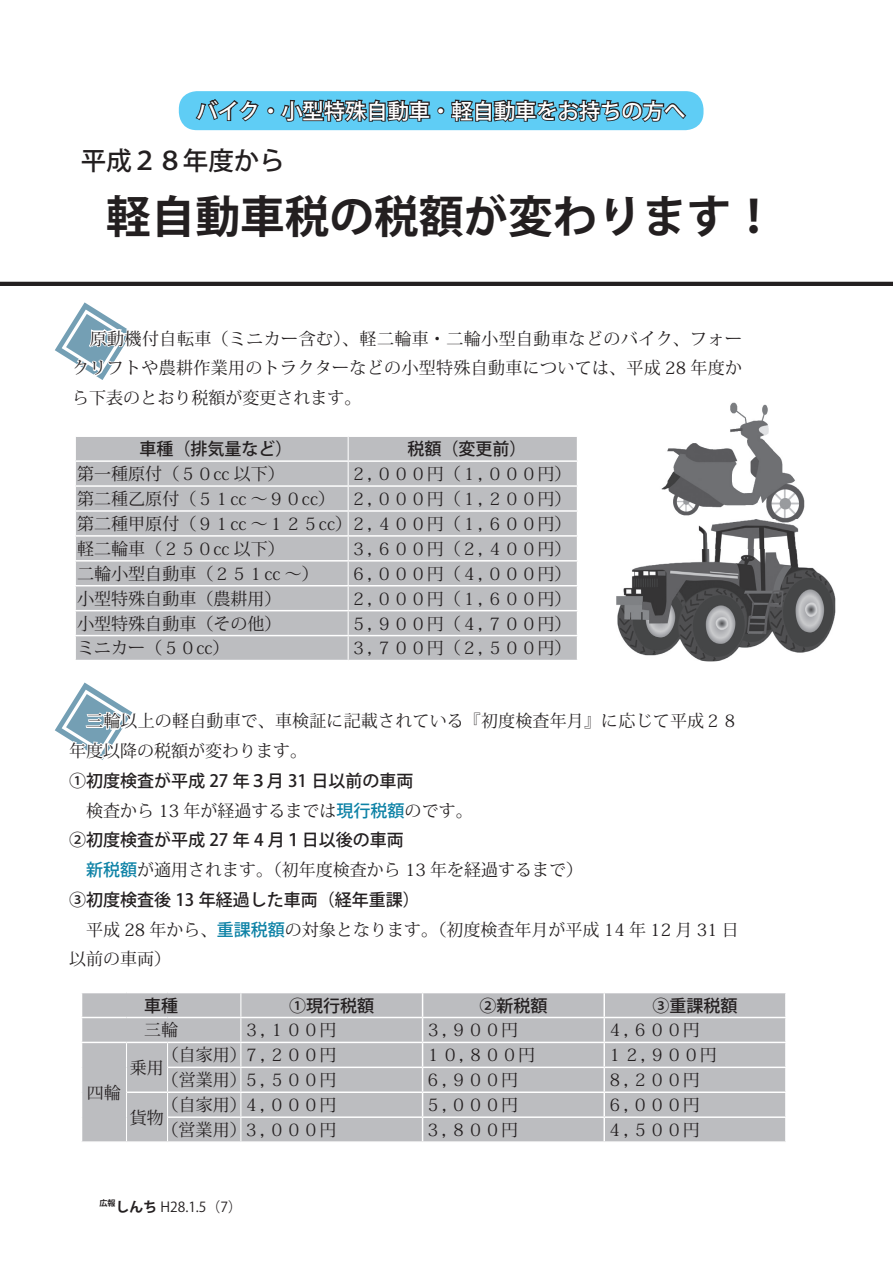
<style>
.page{position:relative;width:893px;height:1263px;background:#fff}
.page>*{position:absolute;margin:0;border:0;box-sizing:border-box;transform-origin:0 0}
.t1{font:700 44.7px "Koz Go Pro";color:#231f20}
.t2{font:500 25.5px "Koz Go Pro";color:#231f20}
.t3{font:500 21.3px "Koz Go Pro";color:#fff}
.t4{font:16.95px/29.7px "Koz Min Pro";color:#231f20}
.t5{font:500 16.95px "Koz Go Pro";color:#231f20}
.t6{font:13.8px "Koz Go Pro";color:#231f20}
.t7{font:700 8.1px "Koz Go Pro";color:#231f20}
.s1{font-family:"Koz Go Pro";font-weight:500;color:#0d82a6}
.s2{font-weight:700}
</style>
<div class="page">
<div style="left:179px;top:91px;width:524px;height:39px;background:#5fcdf5;border-radius:18px"></div>
<svg style="left:195px;top:99px;width:64px;height:23px"></svg>
<div style="left:267px;top:107px;width:7px;height:7px;border:2px solid #231f20;border-radius:50%"></div>
<svg style="left:278px;top:91px;width:153px;height:31px"></svg>
<div style="left:437px;top:107px;width:7px;height:7px;border:2px solid #231f20;border-radius:50%"></div>
<svg style="left:450px;top:91px;width:238px;height:31px"></svg>
<hr style="left:0;top:282px;width:893px;height:4px;background:#231f20">
<div style="left:76px;top:437px;width:501px;height:223px;background:#bcbdc0"></div>
<svg style="left:348px;top:437px;width:1px;height:223px"></svg>
<hr style="left:74px;top:460px;width:274px;height:2px;background:#fff">
<hr style="left:348px;top:460px;width:230px;height:2px;background:#fff">
<hr style="left:74px;top:485px;width:274px;height:2px;background:#fff">
<hr style="left:348px;top:485px;width:230px;height:2px;background:#fff">
<hr style="left:74px;top:510px;width:274px;height:2px;background:#fff">
<hr style="left:348px;top:510px;width:230px;height:2px;background:#fff">
<hr style="left:74px;top:535px;width:274px;height:2px;background:#fff">
<hr style="left:348px;top:535px;width:230px;height:2px;background:#fff">
<hr style="left:74px;top:560px;width:274px;height:1px;background:#fff">
<hr style="left:348px;top:560px;width:230px;height:1px;background:#fff">
<hr style="left:74px;top:585px;width:274px;height:1px;background:#fff">
<hr style="left:348px;top:585px;width:230px;height:1px;background:#fff">
<hr style="left:74px;top:610px;width:274px;height:1px;background:#fff">
<hr style="left:348px;top:610px;width:230px;height:1px;background:#fff">
<hr style="left:74px;top:635px;width:274px;height:1px;background:#fff">
<hr style="left:348px;top:635px;width:230px;height:1px;background:#fff">
<img style="left:661px;top:404px;width:144px;height:116px">
<img style="left:616px;top:520px;width:219px;height:141px">
<div style="left:82px;top:993px;width:703px;height:148px;background:#bcbdc0"></div>
<svg style="left:126px;top:1043px;width:1px;height:98px"></svg>
<svg style="left:167px;top:1043px;width:1px;height:98px"></svg>
<svg style="left:240px;top:993px;width:1px;height:148px"></svg>
<hr style="left:603px;top:993px;width:2px;height:24px;background:#fff">
<hr style="left:81px;top:1017px;width:45px;height:1px;background:#fff">
<hr style="left:126px;top:1017px;width:42px;height:1px;background:#fff">
<hr style="left:168px;top:1017px;width:73px;height:1px;background:#fff">
<hr style="left:241px;top:1017px;width:182px;height:1px;background:#fff">
<hr style="left:423px;top:1017px;width:181px;height:1px;background:#fff">
<hr style="left:604px;top:1017px;width:183px;height:1px;background:#fff">
<hr style="left:603px;top:1018px;width:2px;height:24px;background:#fff">
<hr style="left:81px;top:1042px;width:45px;height:1px;background:#fff">
<hr style="left:126px;top:1042px;width:42px;height:1px;background:#fff">
<hr style="left:168px;top:1042px;width:73px;height:1px;background:#fff">
<hr style="left:241px;top:1042px;width:182px;height:1px;background:#fff">
<hr style="left:423px;top:1042px;width:181px;height:1px;background:#fff">
<hr style="left:604px;top:1042px;width:183px;height:1px;background:#fff">
<hr style="left:603px;top:1043px;width:2px;height:23px;background:#fff">
<hr style="left:168px;top:1066px;width:73px;height:2px;background:#fff">
<hr style="left:241px;top:1066px;width:182px;height:2px;background:#fff">
<hr style="left:423px;top:1066px;width:181px;height:2px;background:#fff">
<hr style="left:604px;top:1066px;width:183px;height:2px;background:#fff">
<hr style="left:603px;top:1068px;width:2px;height:23px;background:#fff">
<hr style="left:127px;top:1091px;width:41px;height:2px;background:#fff">
<hr style="left:168px;top:1091px;width:73px;height:2px;background:#fff">
<hr style="left:241px;top:1091px;width:182px;height:2px;background:#fff">
<hr style="left:423px;top:1091px;width:181px;height:2px;background:#fff">
<hr style="left:604px;top:1091px;width:183px;height:2px;background:#fff">
<hr style="left:603px;top:1093px;width:2px;height:23px;background:#fff">
<hr style="left:168px;top:1116px;width:73px;height:2px;background:#fff">
<hr style="left:241px;top:1116px;width:182px;height:2px;background:#fff">
<hr style="left:423px;top:1116px;width:181px;height:2px;background:#fff">
<svg style="left:422px;top:993px;width:1px;height:148px"></svg>
<hr style="left:604px;top:1116px;width:183px;height:2px;background:#fff">
<hr style="left:603px;top:1118px;width:2px;height:23px;background:#fff">
<svg style="left:55px;top:682px;width:78px;height:78px"></svg>
<svg style="left:55px;top:302px;width:688px;height:108px"></svg>
<p class="t3" style="left:196px;top:97px;width:490px">バイク・小型特殊自動車・軽自動車をお持ちの方へ</p>
<h2 class="t2" style="left:81px;top:144px;width:206px">平成２８年度から</h2>
<h1 class="t1" style="left:106px;top:188px;width:671px">軽自動車税の税額が変わります!</h1>
<p class="t4" style="left:72px;top:323px;width:671px;text-align:justify">　原動機付自転車（ミニカー含む）、軽二輪車・二輪小型自動車などのバイク、フォークリフトや農耕作業用のトラクターなどの小型特殊自動車については、平成 28 年度から下表のとおり税額が変更されます。</p>
<p class="t5" style="left:139px;top:438px;width:155px">車種（排気量など）</p>
<p class="t4" style="left:77px;top:458px;width:209px">第一種原付（５０cc 以下）</p>
<p class="t5" style="left:408px;top:438px;width:121px">税額（変更前(</p>
<p class="t4" style="left:350px;top:458px;width:223px">２，０００円（１，０００円(</p>
<p class="t4" style="left:77px;top:483px;width:259px">第二種乙原付（５１cc ～９０cc）</p>
<p class="t4" style="left:77px;top:508px;width:496px">第二種甲原付（９１cc～１２５cc）２，４００円（１，６００円(</p>
<p class="t4" style="left:350px;top:533px;width:223px">３，６００円（２，４００円(</p>
<p class="t4" style="left:350px;top:483px;width:223px">２，０００円（１，２００円(</p>
<p class="t4" style="left:77px;top:533px;width:209px">軽二輪車（２５０cc 以下）</p>
<p class="t4" style="left:77px;top:558px;width:243px">二輪小型自動車（２５１cc ～）</p>
<p class="t4" style="left:350px;top:558px;width:223px">６，０００円（４，０００円(</p>
<p class="t4" style="left:77px;top:583px;width:206px">小型特殊自動車（農耕用）</p>
<p class="t4" style="left:350px;top:583px;width:223px">２，０００円（１，６００円(</p>
<p class="t4" style="left:77px;top:608px;width:206px">小型特殊自動車（その他）</p>
<p class="t4" style="left:350px;top:608px;width:223px">５，９００円（４，７００円(</p>
<p class="t4" style="left:77px;top:633px;width:154px">ミニカー（５０cc）</p>
<p class="t4" style="left:350px;top:633px;width:223px">３，７００円（２，５００円(</p>
<p class="t4" style="left:69px;top:706px;width:671px">　三輪以上の軽自動車で、車検証に記載されている『初度検査年月』に応じて平成２８年度以降の税額が変わります。</p>
<p class="t5" style="left:69px;top:770px;width:346px">①初度検査が平成 27 年３月 31 日以前の車両</p>
<p class="t4" style="left:69px;top:795px;width:405px">　検査から 13 年が経過するまでは<span class="s1">現行税額</span>のです。</p>
<p class="t5" style="left:69px;top:829px;width:336px">②初度検査が平成 27 年 4 月１日以後の車両</p>
<p class="t4" style="left:86px;top:854px;width:499px"><span class="s1">新税額</span>が適用されます。（初年度検査から 13 年を経過するまで(</p>
<p class="t5" style="left:69px;top:889px;width:352px">③初度検査後 13 年経過した車両（経年重課(</p>
<p class="t4" style="left:69px;top:914px;width:671px">　平成 28 年から、<span class="s1">重課税額</span>の対象となります。（初度検査年月が平成 14 年 12 月 31 日以前の車両(</p>
<p class="t4" style="left:87px;top:1077px;width:36px">四輪</p>
<p class="t5" style="left:144px;top:994px;width:36px">車種</p>
<p class="t4" style="left:144px;top:1015px;width:36px">三輪</p>
<p class="t4" style="left:130px;top:1048px;width:118px;line-height:12.5px;text-indent:32px">（自家用）乗用</p>
<p class="t4" style="left:162px;top:1064px;width:87px">（営業用）</p>
<p class="t4" style="left:130px;top:1098px;width:118px;line-height:12.5px;text-indent:32px">（自家用）貨物</p>
<p class="t4" style="left:162px;top:1114px;width:87px">（営業用）</p>
<p class="t5" style="left:289px;top:994px;width:87px">①現行税額</p>
<p class="t4" style="left:243px;top:1015px;width:95px">３，１００円</p>
<p class="t4" style="left:243px;top:1040px;width:95px">７，２００円</p>
<p class="t4" style="left:243px;top:1064px;width:95px">５，５００円</p>
<p class="t4" style="left:243px;top:1089px;width:95px">４，０００円</p>
<p class="t4" style="left:243px;top:1114px;width:95px">３，０００円</p>
<p class="t7" style="left:99px;top:1197px;width:18px">広報</p>
<p class="t6" style="left:116px;top:1198px;width:128px"><span class="s2">しんち</span> H28.1.5) (7</p>
<p class="t5" style="left:479px;top:994px;width:70px">②新税額</p>
<p class="t4" style="left:425px;top:1015px;width:95px">３，９００円</p>
<p class="t4" style="left:425px;top:1040px;width:112px">１０，８００円</p>
<p class="t4" style="left:425px;top:1064px;width:95px">６，９００円</p>
<p class="t4" style="left:425px;top:1089px;width:95px">５，０００円</p>
<p class="t4" style="left:425px;top:1114px;width:95px">３，８００円</p>
<p class="t5" style="left:653px;top:994px;width:87px">③重課税額</p>
<p class="t4" style="left:606px;top:1015px;width:95px">４，６００円</p>
<p class="t4" style="left:606px;top:1040px;width:112px">１２，９００円</p>
<p class="t4" style="left:606px;top:1064px;width:95px">８，２００円</p>
<p class="t4" style="left:606px;top:1089px;width:95px">６，０００円</p>
<p class="t4" style="left:606px;top:1114px;width:95px">４，５００円</p>
</div>
